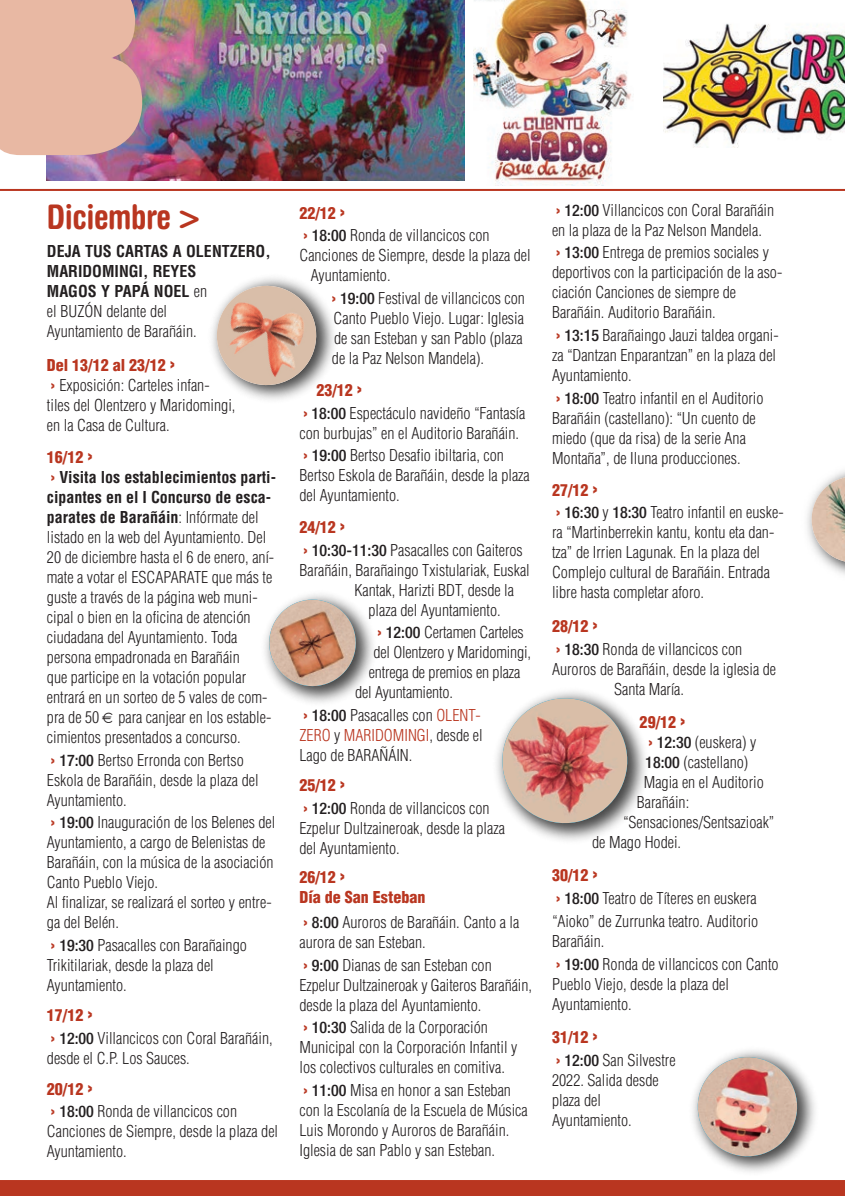
<style>
.page{position:relative;width:845px;height:1196px;background:#fff}
.page>*{position:absolute;margin:0;border:0;box-sizing:border-box;transform-origin:0 0}
.t1{font:700 condensed 34px "Helvetica Rounded";letter-spacing:-.015em;color:#b93620}
.t2{font:300 condensed 16px/20px "Helvetica";color:#231f20}
.t3{font:700 condensed 16px/20px "Helvetica";color:#231f20}
.t4{font:900 condensed 16px/20px "Helvetica";color:#b93620}
.s1{font-weight:300}
.s2{font-weight:900;color:#b93620}
.s3{font-weight:900;font-size:20px;color:#b93620}
.s4{font-weight:700}
.s5{font-family:"Helvetica Neue";font-weight:500}
.s6{color:#b93620}
.s7{font-size:20px}
</style>
<div class="page">
<div style="left:0;top:1180px;width:844px;height:16px;background:#b93620"></div>
<hr style="left:0;top:189px;width:844px;height:2px;background:#b93620">
<img style="left:47px;top:0;width:417px;height:181px">
<img style="left:473px;top:0;width:158px;height:185px">
<img style="left:663px;top:23px;width:181px;height:124px">
<img style="left:244px;top:277px;width:90px;height:123px">
<img style="left:212px;top:279px;width:111px;height:113px">
<img style="left:692px;top:1050px;width:123px;height:122px">
<img style="left:695px;top:1054px;width:104px;height:104px">
<img style="left:285px;top:615px;width:88px;height:88px">
<img style="left:264px;top:594px;width:97px;height:97px">
<img style="left:532px;top:691px;width:114px;height:150px">
<img style="left:496px;top:692px;width:136px;height:137px">
<img style="left:811px;top:476px;width:33px;height:87px">
<svg style="left:0;top:0;width:142px;height:155px;background:#e3b3a1"></svg>
<h1 class="t1" style="left:47px;top:204px;width:154px">Diciembre &gt;</h1>
<p class="t3" style="left:47px;top:241px;width:225px">DEJA TUS CARTAS A OLENTZERO,<br>MARIDOMINGI, REYES<br>MAGOS Y PAPÁ NOEL <span class="s1">en<br>el BUZÓN delante del<br>Ayuntamiento de Barañáin.</span></p>
<p class="t2" style="left:47px;top:356px;width:190px"><span class="s2">Del 13/12 al 23/12</span> <span class="s3">›<br></span><span class="s2">›</span> Exposición: Carteles infan-<br>tiles del Olentzero y Maridomingi, en la Casa de Cultura.</p>
<p class="t2" style="left:47px;top:447px;width:230px"><span class="s2">16/12</span> <span class="s3">›<br></span><span class="s2">›</span> <span class="s4">Visita los establecimientos parti&shy;cipantes en el I Concurso de esca&shy;parates de Barañáin</span>: Infórmate del listado en la web del Ayuntamiento. Del 20 de diciembre hasta el 6 de enero, aní&shy;mate a votar el ESCAPARATE que más te guste a través de la página web muni&shy;cipal o bien en la oficina de atención ciudadana del Ayuntamiento. Toda persona empadronada en Barañáin<br>que participe en la votación popular entrará en un sorteo de 5 vales de com&shy;pra de 50 para canjear en los estable&shy;cimientos presentados a concurso.</p>
<p class="t2" style="left:47px;top:750px;width:213px"><span class="s2">›</span> <span class="s5">17:00</span> Bertso Erronda con Bertso<br>Eskola de Barañáin, desde la plaza del<br>Ayuntamiento.</p>
<p class="t2" style="left:47px;top:813px;width:230px"><span class="s2">›</span> <span class="s5">19:00</span> Inauguración de los Belenes del<br>Ayuntamiento, a cargo de Belenistas de<br>Barañáin, con la música de la asociación<br>Canto Pueblo Viejo.<br>Al finalizar, se realizará el sorteo y entre&shy;ga del Belén.</p>
<p class="t2" style="left:47px;top:935px;width:201px"><span class="s2">›</span> <span class="s5">19:30</span> Pasacalles con Barañaingo<br>Trikitilariak, desde la plaza del<br>Ayuntamiento.</p>
<p class="t2" style="left:47px;top:1004px;width:227px;line-height:22.8px"><span class="s2">17/12</span> <span class="s3">›<br></span><span class="s2">›</span> <span class="s5">12:00</span> Villancicos con Coral Barañáin,</p>
<p class="t2" style="left:47px;top:1043px;width:144px;line-height:30.2px">desde el C.P. Los Sauces.<br><span class="s2">20/12</span> <span class="s3">›</span></p>
<p class="t2" style="left:47px;top:1102px;width:233px"><span class="s2">›</span> <span class="s5">18:00</span> Ronda de villancicos con<br>Canciones de Siempre, desde la plaza del<br>Ayuntamiento.</p>
<p class="t2" style="left:299px;top:202px;width:192px;line-height:22.8px"><span class="s2">22/12</span> <span class="s3">›<br></span><span class="s2">›</span> <span class="s5">18:00</span> Ronda de villancicos con</p>
<p class="t2" style="left:310px;top:246px;width:221px;text-indent:-11px">Canciones de Siempre, desde la plaza del<br>Ayuntamiento.</p>
<p class="t2" style="left:331px;top:289px;width:195px"><span class="s2">›</span> <span class="s5">19:00</span> Festival de villancicos con<br>Canto Pueblo Viejo. Lugar: Iglesia de san Esteban y san Pablo (plaza de la Paz Nelson Mandela).</p>
<p class="t2" style="left:303px;top:379px;width:223px;line-height:22.8px;text-indent:13px"><span class="s2">23/12</span> <span class="s3">›<br></span><span class="s2">›</span> <span class="s5">18:00</span> Espectáculo navideño “Fantasía</p>
<p class="t2" style="left:299px;top:421px;width:221px;line-height:22.8px">con burbujas” en el Auditorio Barañáin. <span class="s2">›</span> <span class="s5">19:00</span> Bertso Desafio ibiltaria, con</p>
<p class="t2" style="left:299px;top:466px;width:232px">Bertso Eskola de Barañáin, desde la plaza del Ayuntamiento.</p>
<p class="t2" style="left:299px;top:516px;width:225px;line-height:22.8px"><span class="s2">24/12</span> <span class="s3">›<br></span><span class="s2">›</span> <span class="s5">10:30-11:30</span> Pasacalles con Gaiteros</p>
<p class="t2" style="left:299px;top:560px;width:232px">Barañáin, Barañaingo Txistulariak, Euskal</p>
<p class="t2" style="left:354px;top:580px;width:161px">Kantak, Harizti BDT, desde la</p>
<p class="t2" style="left:368px;top:600px;width:134px">plaza del Ayuntamiento.</p>
<p class="t2" style="left:377px;top:623px;width:148px"><span class="s2">›</span> <span class="s5">12:00</span> Certamen Carteles</p>
<p class="t2" style="left:373px;top:643px;width:159px">del Olentzero y Maridomingi,</p>
<p class="t2" style="left:368px;top:663px;width:153px">entrega de premios en plaza</p>
<p class="t2" style="left:355px;top:683px;width:99px">del Ayuntamiento.</p>
<p class="t2" style="left:299px;top:706px;width:185px;text-align:justify"><span class="s2">›</span> <span class="s5">18:00</span> Pasacalles con <span class="s6">OLENT-ZERO</span> y <span class="s6">MARIDOMINGI</span>, desde el Lago de BARAÑÁIN.</p>
<p class="t2" style="left:299px;top:773px;width:192px;line-height:22.8px"><span class="s2">25/12</span> <span class="s3">›<br></span><span class="s2">›</span> <span class="s5">12:00</span> Ronda de villancicos con</p>
<p class="t2" style="left:299px;top:818px;width:207px">Ezpelur Dultzaineroak, desde la plaza del Ayuntamiento.</p>
<p class="t4" style="left:299px;top:867px;width:127px">26/12 <span class="s7">›<br></span>Día de San Esteban</p>
<p class="t2" style="left:299px;top:912px;width:221px"><span class="s2">›</span> <span class="s5">8:00</span> Auroros de Barañáin. Canto a la aurora de san Esteban.</p>
<p class="t2" style="left:299px;top:955px;width:234px"><span class="s2">›</span> <span class="s5">9:00</span> Dianas de san Esteban con<br>Ezpelur Dultzaineroak y Gaiteros Barañáin, desde la plaza del Ayuntamiento.</p>
<p class="t2" style="left:299px;top:1018px;width:219px"><span class="s2">›</span> <span class="s5">10:30</span> Salida de la Corporación<br>Municipal con la Corporación Infantil y los colectivos culturales en comitiva.</p>
<p class="t2" style="left:299px;top:1080px;width:229px"><span class="s2">›</span> <span class="s5">11:00</span> Misa en honor a san Esteban con la Escolanía de la Escuela de Música Luis Morondo y Auroros de Barañáin.<br>Iglesia de san Pablo y san Esteban.</p>
<p class="t2" style="left:551px;top:200px;width:224px"><span class="s2">›</span> <span class="s5">12:00</span> Villancicos con Coral Barañáin en la plaza de la Paz Nelson Mandela.</p>
<p class="t2" style="left:551px;top:243px;width:232px"><span class="s2">›</span> <span class="s5">13:00</span> Entrega de premios sociales y deportivos con la participación de la aso&shy;ciación Canciones de siempre de Barañáin. Auditorio Barañáin.</p>
<p class="t2" style="left:551px;top:326px;width:228px"><span class="s2">›</span> <span class="s5">13:15</span> Barañaingo Jauzi taldea organi&shy;za “Dantzan Enparantzan” en la plaza del<br>Ayuntamiento.</p>
<p class="t2" style="left:551px;top:389px;width:213px"><span class="s2">›</span> <span class="s5">18:00</span> Teatro infantil en el Auditorio Barañáin (castellano): “Un cuento de miedo (que da risa) de la serie Ana Montaña”, de Iluna producciones.</p>
<p class="t2" style="left:551px;top:478px;width:233px;line-height:22.8px"><span class="s2">27/12</span> <span class="s3">›<br></span><span class="s2">›</span> <span class="s5">16:30</span> y <span class="s5">18:30</span> Teatro infantil en euske-</p>
<p class="t2" style="left:551px;top:523px;width:224px">ra “Martinberrekin kantu, kontu eta dan&shy;tza” de Irrien Lagunak. En la plaza del Complejo cultural de Barañáin. Entrada libre hasta completar aforo.</p>
<p class="t2" style="left:551px;top:615px;width:192px;line-height:22.8px"><span class="s2">28/12</span> <span class="s3">›<br></span><span class="s2">›</span> <span class="s5">18:30</span> Ronda de villancicos con</p>
<p class="t2" style="left:613px;top:659px;width:163px;text-indent:-62px">Auroros de Barañáin, desde la iglesia de<br>Santa María.</p>
<p class="t4" style="left:639px;top:712px;width:48px">29/12 <span class="s7">›</span></p>
<p class="t2" style="left:648px;top:732px;width:109px"><span class="s2">›</span> <span class="s5">12:30</span> (euskera) y</p>
<p class="t2" style="left:645px;top:752px;width:104px"><span class="s5">18:00</span> (castellano)</p>
<p class="t2" style="left:643px;top:772px;width:121px">Magia en el Auditorio</p>
<p class="t2" style="left:636px;top:792px;width:54px">Barañáin:</p>
<p class="t2" style="left:623px;top:812px;width:153px">“Sensaciones/Sentsazioak”</p>
<p class="t2" style="left:592px;top:832px;width:90px">de Mago Hodei.</p>
<p class="t2" style="left:551px;top:864px;width:208px;line-height:22.8px"><span class="s2">30/12</span> <span class="s3">›<br></span><span class="s2">›</span> <span class="s5">18:00</span> Teatro de Títeres en euskera “Aioko” de Zurrunka teatro. Auditorio</p>
<p class="t2" style="left:551px;top:930px;width:228px;line-height:22.8px">Barañáin.<br><span class="s2">›</span> <span class="s5">19:00</span> Ronda de villancicos con Canto</p>
<p class="t2" style="left:551px;top:974px;width:178px">Pueblo Viejo, desde la plaza del<br>Ayuntamiento.</p>
<p class="t2" style="left:551px;top:1026px;width:125px;line-height:22.8px"><span class="s2">31/12</span> <span class="s3">›<br></span><span class="s2">›</span> <span class="s5">12:00</span> San Silvestre</p>
<p class="t2" style="left:551px;top:1070px;width:108px">2022. Salida desde plaza del<br>Ayuntamiento.</p>
</div>
